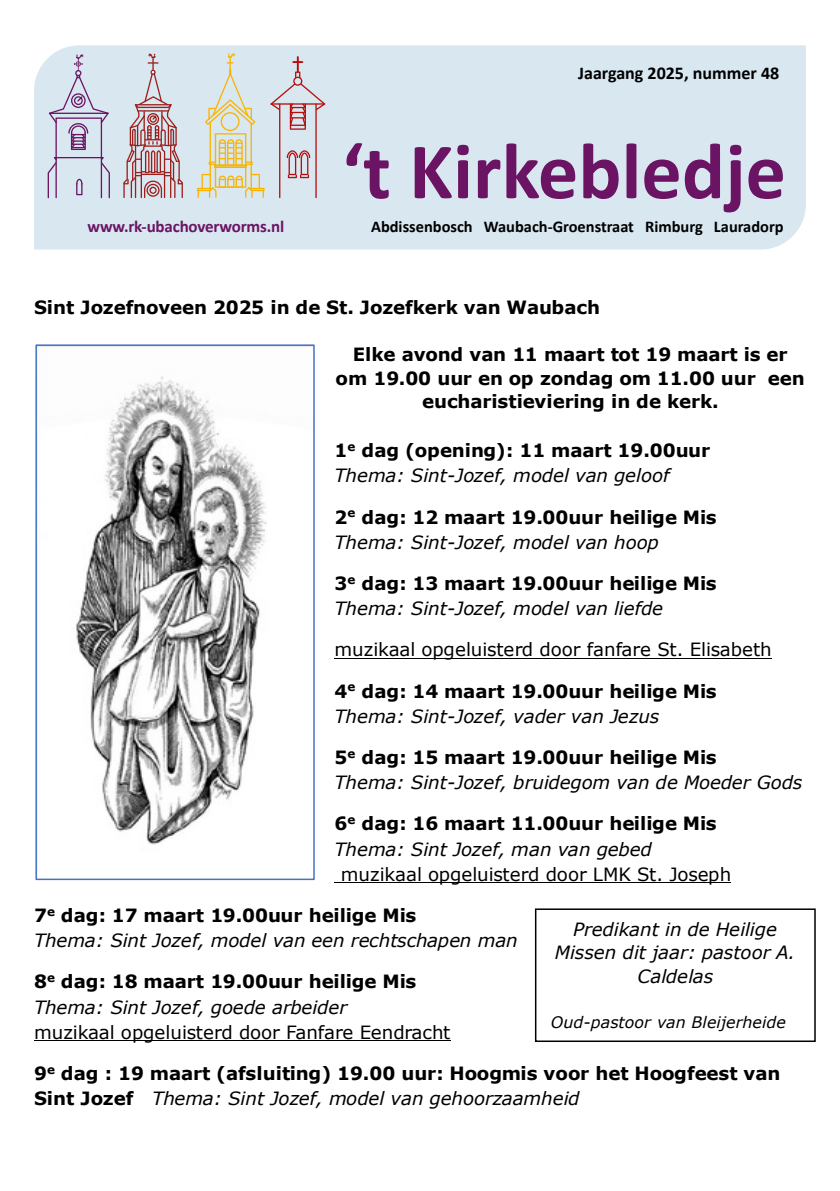
<style>
.page{position:relative;width:840px;height:1191px;background:#fff}
.page>*{position:absolute;margin:0;border:0;box-sizing:border-box;transform-origin:0 0}
.t1{font:700 80.4px "Calibri";color:#6b1463}
.t2{font:700 18.2px/25px "Verdana";color:#000}
.t3{font:italic 18.2px/25px "Verdana";color:#000}
.t4{font:18.2px "Verdana";color:#000}
.t5{font:700 18px "Calibri";color:#000}
.t6{font:700 17px "Calibri";letter-spacing:-.01em;color:#6b1463}
.t7{font:700 16.4px "Calibri";color:#000}
.t8{font:italic 15.8px "Verdana";color:#000}
.s1{font-weight:700;font-style:normal}
.s2{font-weight:400;font-style:italic}
</style>
<div class="page">
<div style="left:34px;top:45px;width:771px;height:204px;background:#d8e7f0"></div>
<svg style="left:48px;top:54px;width:62px;height:144px;background:#cacddf"></svg>
<svg style="left:123px;top:53px;width:60px;height:145px;background:#cab9bf"></svg>
<svg style="left:197px;top:53px;width:67px;height:145px;background:#dddfcb"></svg>
<svg style="left:270px;top:56px;width:55px;height:142px;background:#d4cdd5"></svg>
<svg style="left:214px;top:164px;width:33px;height:4px"></svg>
<hr style="left:215px;top:166px;width:30px;height:1px;background:#fab400">
<hr style="left:334px;top:658px;width:437px;height:1px;background:#000">
<hr style="left:334px;top:882px;width:396px;height:1px;background:#000">
<hr style="left:34px;top:1040px;width:416px;height:1px;background:#000">
<img style="left:76px;top:376px;width:191px;height:469px">
<div style="left:35px;top:344px;width:279px;height:536px;border:2px solid #4472c4"></div>
<div style="left:534px;top:908px;width:281px;height:134px;border:2px solid #000"></div>
<p class="t5" style="left:578px;top:60px;width:202px">Jaargang 2025, nummer 48</p>
<h1 class="t1" style="left:342px;top:114px;width:445px">‘t Kirkebledje</h1>
<p class="t6" style="left:87px;top:215px;width:198px">www.rk-ubachoverworms.nl</p>
<p class="t7" style="left:371px;top:215px;width:414px">Abdissenbosch Waubach-Groenstraat Rimburg Lauradorp</p>
<p class="t2" style="left:34px;top:295px;width:567px">Sint Jozefnoveen 2025 in de St. Jozefkerk van Waubach</p>
<p class="t2" style="left:335px;top:342px;width:470px;line-height:23.6px;text-align:center">Elke avond van 11 maart tot 19 maart is er om 19.00 uur en op zondag om 11.00 uur een eucharistieviering in de kerk.</p>
<p class="t3" style="left:334px;top:438px;width:377px"><span class="s1">1</span><sup>e</sup> <span class="s1">dag (opening): 11 maart 19.00uur<br></span>Thema: Sint-Jozef, model van geloof</p>
<p class="t2" style="left:334px;top:504px;width:383px">2<sup>e</sup> dag: 12 maart 19.00uur heilige Mis<br><span class="s2">Thema: Sint-Jozef, model van hoop</span></p>
<p class="t3" style="left:334px;top:570px;width:383px"><span class="s1">3</span><sup>e</sup> <span class="s1">dag: 13 maart 19.00uur heilige Mis<br></span>Thema: Sint-Jozef, model van liefde</p>
<p class="t4" style="left:334px;top:637px;width:438px">muzikaal opgeluisterd door fanfare St. Elisabeth</p>
<p class="t2" style="left:334px;top:678px;width:383px">4<sup>e</sup> dag: 14 maart 19.00uur heilige Mis<br><span class="s2">Thema: Sint-Jozef, vader van Jezus</span></p>
<p class="t3" style="left:334px;top:744px;width:469px"><span class="s1">5</span><sup>e</sup> <span class="s1">dag: 15 maart 19.00uur heilige Mis<br></span>Thema: Sint-Jozef, bruidegom van de Moeder Gods</p>
<p class="t2" style="left:334px;top:810px;width:383px">6<sup>e</sup> dag: 16 maart 11.00uur heilige Mis<br><span class="s2">Thema: Sint Jozef, man van gebed</span></p>
<p class="t4" style="left:340px;top:861px;width:392px">muzikaal opgeluisterd door LMK St. Joseph</p>
<p class="t3" style="left:34px;top:902px;width:485px"><span class="s1">7</span><sup>e</sup> <span class="s1">dag: 17 maart 19.00uur heilige Mis<br></span>Thema: Sint Jozef, model van een rechtschapen man</p>
<p class="t2" style="left:34px;top:968px;width:383px">8<sup>e</sup> dag: 18 maart 19.00uur heilige Mis<br><span class="s2">Thema: Sint Jozef, goede arbeider</span></p>
<p class="t4" style="left:34px;top:1019px;width:417px">muzikaal opgeluisterd door Fanfare Eendracht</p>
<p class="t2" style="left:34px;top:1060px;width:747px">9<sup>e</sup> dag : 19 maart (afsluiting) 19.00 uur: Hoogmis voor het Hoogfeest van<br>Sint Jozef <span class="s2">Thema: Sint Jozef, model van gehoorzaamheid</span></p>
<p class="t3" style="left:554px;top:917px;width:242px;line-height:23.6px;text-align:center">Predikant in de Heilige<br>Missen dit jaar: pastoor A.<br>Caldelas</p>
<p class="t8" style="left:550px;top:1011px;width:236px">Oud-pastoor van Bleijerheide</p>
</div>
